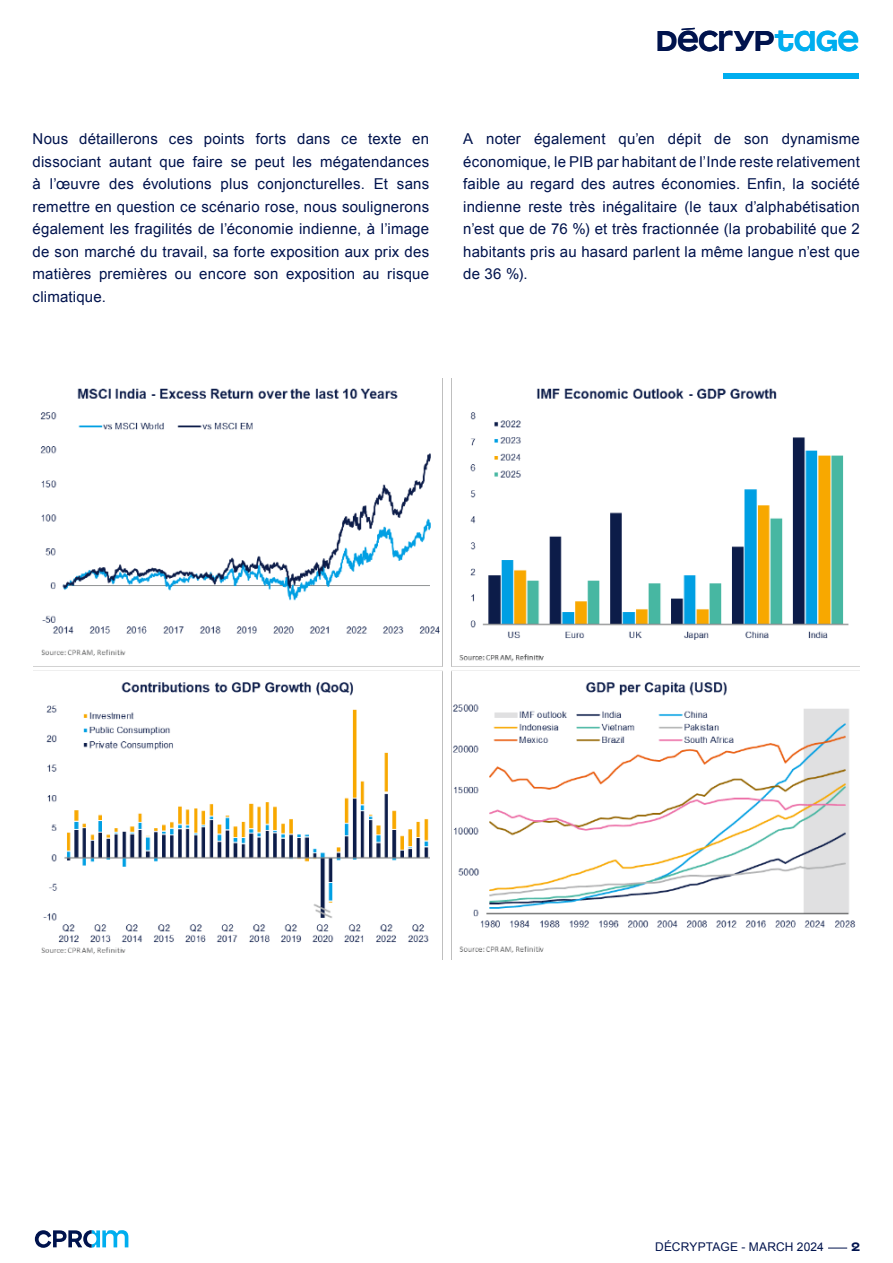
<style>
.page{position:relative;width:893px;height:1263px;background:#fff}
.page>*{position:absolute;margin:0;border:0;box-sizing:border-box;transform-origin:0 0}
.t1{font:700 28.5px "Maax Unicase";color:#00134d}
.Body_copy{font:15px/22.5px "Arial";letter-spacing:.01em;color:#00134d;text-align:justify}
.t2{font:12px "Arial";letter-spacing:.015em;color:#00134d}
.t3{font:700 12px "Maax Unicase";color:#00134d}
.s1{color:#00aeef}
</style>
<div class="page">
<svg style="left:828px;top:1248px;width:19px;height:1px"></svg>
<svg style="left:35px;top:1230px;width:93px;height:18px"></svg>
<div style="left:724px;top:74px;width:135px;height:5px;background:#00aeef"></div>
<img style="left:34px;top:378px;width:826px;height:581px">
<p class="t1" style="left:657px;top:21px;width:204px">DÉCRYP<span class="s1">TAGE</span></p>
<p class="Body_copy" style="left:33px;top:128px;width:398px">Nous détaillerons ces points forts dans ce texte en dissociant autant que faire se peut les mégatendances à l’œuvre des évolutions plus conjoncturelles. Et sans remettre en question ce scénario rose, nous soulignerons également les fragilités de l’économie indienne, à l’image de son marché du travail, sa forte exposition aux prix des matières premières ou encore son exposition au risque climatique.</p>
<p class="Body_copy" style="left:463px;top:128px;width:398px">A noter également qu’en dépit de son dynamisme économique, le PIB par habitant de l’Inde reste relativement faible au regard des autres économies. Enfin, la société indienne reste très inégalitaire (le taux d’alphabétisation n’est que de 76 %) et très fractionnée (la probabilité que 2 habitants pris au hasard parlent la même langue n’est que de 36 %).</p>
<p class="t2" style="left:655px;top:1239px;width:170px">DÉCRYPTAGE - MARCH 2024</p>
<p class="t3" style="left:851px;top:1239px;width:10px">2</p>
</div>
